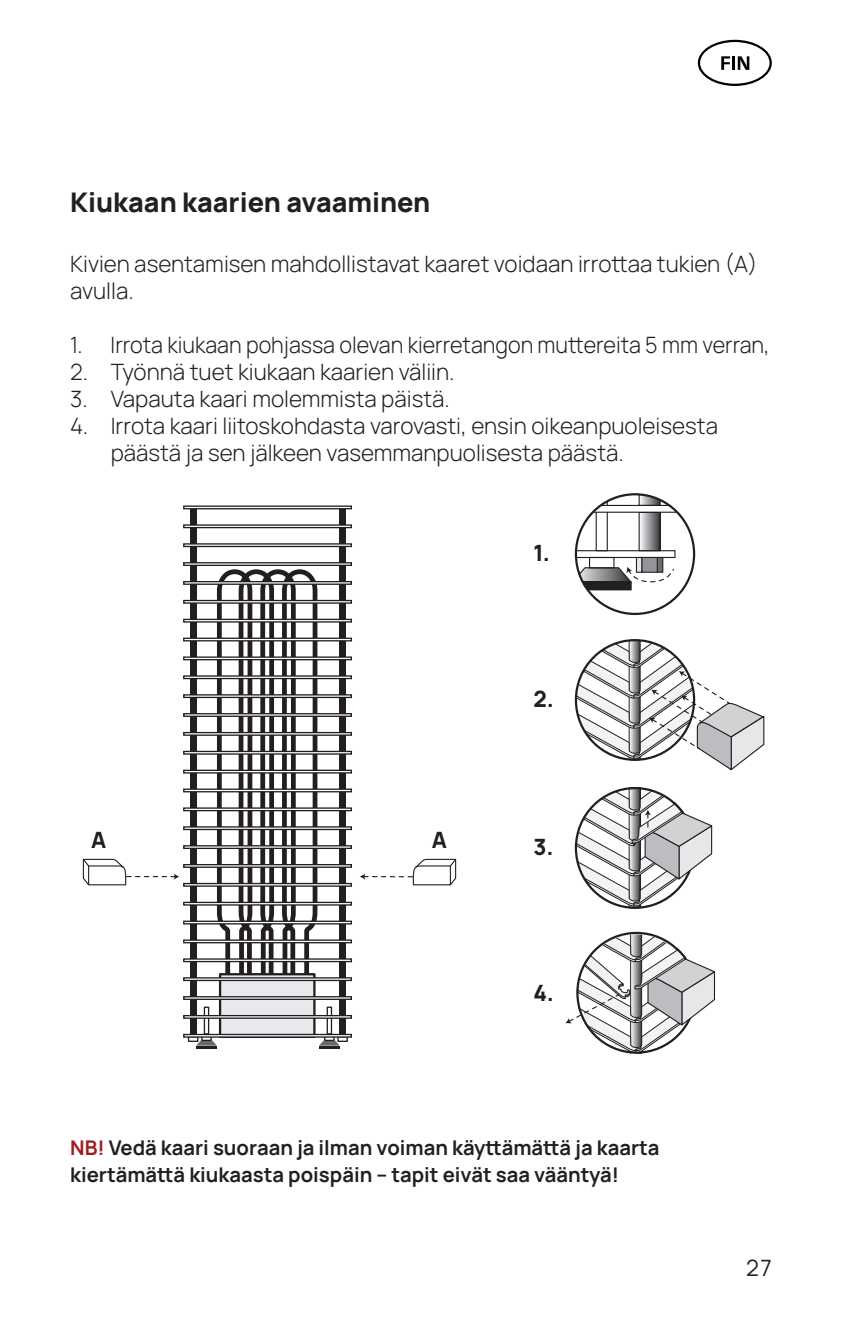
<style>
.page{position:relative;width:842px;height:1340px;background:#fff}
.page>*{position:absolute;margin:0;border:0;box-sizing:border-box;transform-origin:0 0}
.t1{font:800 27px "Manrope";color:#231f20}
.t2{font:300 22.5px/27px "Manrope";color:#231f20}
.t3{font:300 22.5px "Manrope";color:#231f20;scale:.96 1}
.t4{font:800 22.5px "Manrope";color:#231f20}
.t5{font:22.5px "Manrope";color:#231f20}
.t6{font:700 20.25px/27px "Manrope";color:#231f20}
.s1{color:#a21d20}
</style>
<div class="page">
<svg style="left:698px;top:40px;width:74px;height:46px"></svg>
<svg style="left:217px;top:569px;width:100px;height:408px"></svg>
<div style="left:337px;top:1036px;width:11px;height:5px;border:1px solid #231f20"></div>
<div style="left:188px;top:1036px;width:10px;height:5px;border:1px solid #231f20"></div>
<div style="left:339px;top:506px;width:7px;height:527px;background:#231f20"></div>
<div style="left:190px;top:506px;width:7px;height:527px;background:#231f20"></div>
<div style="left:220px;top:974px;width:94px;height:62px;background:#e8e9ed"></div>
<div style="left:219px;top:973px;width:97px;height:65px;border:2px solid #231f20"></div>
<svg style="left:319px;top:1040px;width:21px;height:5px"></svg>
<div style="left:327px;top:1006px;width:5px;height:28px;border:1px solid #231f20"></div>
<div style="left:324px;top:1035px;width:11px;height:6px;border:1px solid #231f20"></div>
<hr style="left:319px;top:1045px;width:21px;height:3px;background:#231f20">
<svg style="left:196px;top:1040px;width:20px;height:5px"></svg>
<div style="left:204px;top:1006px;width:5px;height:28px;border:1px solid #231f20"></div>
<div style="left:201px;top:1035px;width:11px;height:6px;border:1px solid #231f20"></div>
<hr style="left:196px;top:1045px;width:21px;height:3px;background:#231f20">
<div style="left:183px;top:1033px;width:169px;height:4px;border:1px solid #231f20"></div>
<div style="left:183px;top:1014px;width:169px;height:4px;border:1px solid #231f20"></div>
<div style="left:183px;top:996px;width:169px;height:4px;border:1px solid #231f20"></div>
<div style="left:183px;top:977px;width:169px;height:4px;border:1px solid #231f20"></div>
<div style="left:183px;top:958px;width:169px;height:4px;border:1px solid #231f20"></div>
<div style="left:183px;top:939px;width:169px;height:4px;border:1px solid #231f20"></div>
<div style="left:183px;top:920px;width:169px;height:4px;border:1px solid #231f20"></div>
<div style="left:183px;top:901px;width:169px;height:4px;border:1px solid #231f20"></div>
<div style="left:183px;top:882px;width:169px;height:4px;border:1px solid #231f20"></div>
<div style="left:183px;top:864px;width:169px;height:3px;border:1px solid #231f20"></div>
<div style="left:183px;top:845px;width:169px;height:4px;border:1px solid #231f20"></div>
<div style="left:183px;top:826px;width:169px;height:4px;border:1px solid #231f20"></div>
<div style="left:183px;top:807px;width:169px;height:4px;border:1px solid #231f20"></div>
<div style="left:183px;top:788px;width:169px;height:4px;border:1px solid #231f20"></div>
<div style="left:183px;top:769px;width:169px;height:4px;border:1px solid #231f20"></div>
<div style="left:183px;top:750px;width:169px;height:4px;border:1px solid #231f20"></div>
<div style="left:183px;top:732px;width:169px;height:3px;border:1px solid #231f20"></div>
<div style="left:183px;top:713px;width:169px;height:4px;border:1px solid #231f20"></div>
<div style="left:183px;top:694px;width:169px;height:4px;border:1px solid #231f20"></div>
<div style="left:183px;top:675px;width:169px;height:4px;border:1px solid #231f20"></div>
<div style="left:183px;top:656px;width:169px;height:4px;border:1px solid #231f20"></div>
<div style="left:183px;top:637px;width:169px;height:4px;border:1px solid #231f20"></div>
<div style="left:183px;top:618px;width:169px;height:4px;border:1px solid #231f20"></div>
<div style="left:183px;top:600px;width:169px;height:3px;border:1px solid #231f20"></div>
<div style="left:183px;top:581px;width:169px;height:4px;border:1px solid #231f20"></div>
<div style="left:183px;top:562px;width:169px;height:4px;border:1px solid #231f20"></div>
<div style="left:183px;top:543px;width:169px;height:4px;border:1px solid #231f20"></div>
<div style="left:183px;top:524px;width:169px;height:4px;border:1px solid #231f20"></div>
<div style="left:183px;top:505px;width:169px;height:4px;border:1px solid #231f20"></div>
<svg style="left:576px;top:788px;width:137px;height:118px"></svg>
<svg style="left:576px;top:640px;width:189px;height:131px"></svg>
<svg style="left:565px;top:934px;width:151px;height:120px"></svg>
<svg style="left:360px;top:858px;width:97px;height:28px"></svg>
<div style="left:589px;top:557px;width:25px;height:11px;border:1px solid #231f20"></div>
<svg style="left:576px;top:494px;width:99px;height:64px"></svg>
<div style="left:577px;top:505px;width:105px;height:7px;background:#fff"></div>
<div style="left:577px;top:505px;width:106px;height:8px;border:1px solid #231f20"></div>
<div style="left:657px;top:557px;width:6px;height:15px;background:#6c6d70"></div>
<div style="left:657px;top:557px;width:6px;height:16px;border:1px solid #231f20"></div>
<div style="left:636px;top:557px;width:6px;height:15px;background:#e6e7e9"></div>
<div style="left:636px;top:557px;width:6px;height:16px;border:1px solid #231f20"></div>
<div style="left:642px;top:557px;width:15px;height:15px;background:#939598"></div>
<div style="left:641px;top:557px;width:17px;height:16px;border:1px solid #231f20"></div>
<div style="left:575px;top:493px;width:120px;height:122px;border:2px solid #231f20;border-radius:50%"></div>
<svg style="left:576px;top:566px;width:98px;height:24px"></svg>
<svg style="left:82px;top:858px;width:97px;height:28px"></svg>
<p class="t1" style="left:70px;top:183px;width:362px">Kiukaan kaarien avaaminen</p>
<p class="t2" style="left:70px;top:249px;width:689px">Kivien asentamisen mahdollistavat kaaret voidaan irrottaa tukien (A) avulla.</p>
<p class="t3" style="left:70px;top:329px;width:730px">1. Irrota kiukaan pohjassa olevan kierretangon muttereita 5 mm verran,</p>
<p class="t2" style="left:70px;top:357px;width:386px">2. Työnnä tuet kiukaan kaarien väliin.</p>
<p class="t2" style="left:70px;top:384px;width:381px">3. Vapauta kaari molemmista päistä.</p>
<p class="t2" style="left:111px;top:411px;width:609px;text-indent:-40px">4. Irrota kaari liitoskohdasta varovasti, ensin oikeanpuoleisesta päästä ja sen jälkeen vasemmanpuolisesta päästä.</p>
<p class="t4" style="left:533px;top:537px;width:18px">1.</p>
<p class="t4" style="left:91px;top:824px;width:17px">A</p>
<p class="t4" style="left:432px;top:824px;width:17px">A</p>
<p class="t4" style="left:533px;top:682px;width:22px">2.</p>
<p class="t4" style="left:533px;top:830px;width:22px">3.</p>
<p class="t4" style="left:533px;top:976px;width:22px">4.</p>
<p class="t6" style="left:70px;top:1133px;width:591px"><span class="s1">NB!</span> Vedä kaari suoraan ja ilman voiman käyttämättä ja kaarta kiertämättä kiukaasta poispäin – tapit eivät saa vääntyä!</p>
<p class="t5" style="left:746px;top:1251px;width:27px">27</p>
</div>
